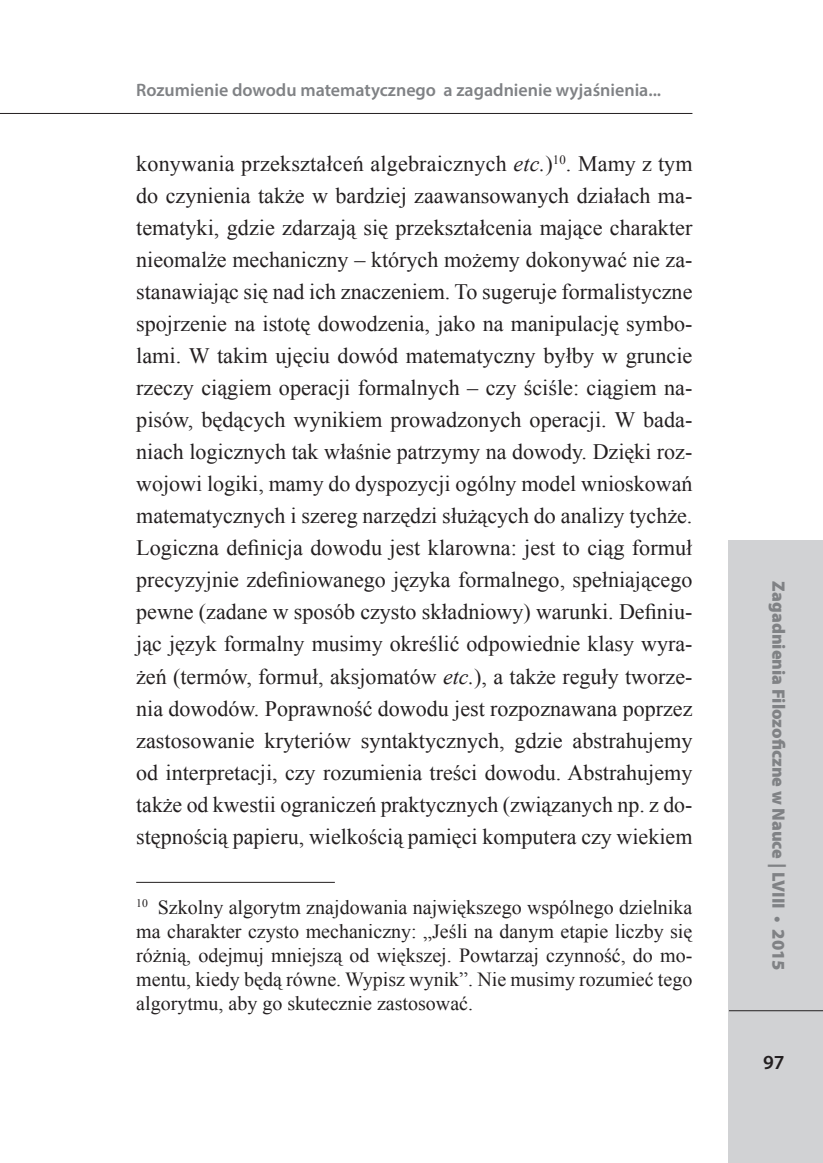
<style>
.page{position:relative;width:823px;height:1163px;background:#fff}
.page>*{position:absolute;margin:0;border:0;box-sizing:border-box;transform-origin:0 0}
.Przypis_dolny{font:22px/32px "Times New Roman";color:#231f20;text-align:justify}
.Przypis_dolny-2{font:20px/24px "Times New Roman";color:#231f20;text-align:justify}
.t1{font:600 20px "Myriad Pro";color:#231f20}
.t2{font:600 18px "Myriad Pro";color:#808285}
.t3{font:900 18px "Myriad Pro";color:#808285}
.s1{font-style:italic}
</style>
<div class="page">
<div style="left:727px;top:540px;width:95px;height:622px;background:#d1d2d4"></div>
<hr style="left:0;top:113px;width:692px;height:1px;background:#231f20">
<hr style="left:728px;top:1010px;width:94px;height:1px;background:#231f20">
<hr style="left:136px;top:881px;width:198px;height:1px;background:#231f20">
<p class="t2" style="left:136px;top:79px;width:526px">Rozumienie dowodu matematycznego a zagadnienie wyjaśnienia...</p>
<p class="Przypis_dolny" style="left:136px;top:147px;width:557px">konywania przekształceń algebraicznych <span class="s1">etc.</span>)<sup>10</sup>. Mamy z tym do czynienia także w bardziej zaawansowanych działach ma&shy;tematyki, gdzie zdarzają się przekształcenia mające charakter nieomalże mechaniczny – których możemy dokonywać nie za&shy;stanawiając się nad ich znaczeniem. To sugeruje formalistyczne spojrzenie na istotę dowodzenia, jako na manipulację symbo&shy;lami. W takim ujęciu dowód matematyczny byłby w gruncie rzeczy ciągiem operacji formalnych – czy ściśle: ciągiem na&shy;pisów, będących wynikiem prowadzonych operacji. W bada&shy;niach logicznych tak właśnie patrzymy na dowody. Dzięki roz&shy;wojowi logiki, mamy do dyspozycji ogólny model wnioskowań matematycznych i szereg narzędzi służących do analizy tychże.<br>Logiczna definicja dowodu jest klarowna: jest to ciąg formuł precyzyjnie zdefiniowanego języka formalnego, spełniającego pewne (zadane w sposób czysto składniowy) warunki. Definiu&shy;jąc język formalny musimy określić odpowiednie klasy wyra&shy;żeń (termów, formuł, aksjomatów <span class="s1">etc.</span>), a także reguły tworze&shy;nia dowodów. Poprawność dowodu jest rozpoznawana poprzez zastosowanie kryteriów syntaktycznych, gdzie abstrahujemy od interpretacji, czy rozumienia treści dowodu. Abstrahujemy także od kwestii ograniczeń praktycznych (związanych np. z do&shy;stępnością papieru, wielkością pamięci komputera czy wiekiem</p>
<p class="Przypis_dolny-2" style="left:136px;top:894px;width:557px"><sup>10</sup> Szkolny algorytm znajdowania największego wspólnego dzielnika ma charakter czysto mechaniczny: „Jeśli na danym etapie liczby się różnią, odejmuj mniejszą od większej. Powtarzaj czynność, do mo&shy;mentu, kiedy będą równe. Wypisz wynik”. Nie musimy rozumieć tego algorytmu, aby go skutecznie zastosować.</p>
<p class="t3" style="left:790px;top:581px;width:390px;rotate:90deg">Zagadnienia Filozoficzne w Nauce | LVIII • 2015</p>
<p class="t1" style="left:762px;top:1049px;width:23px">97</p>
</div>
